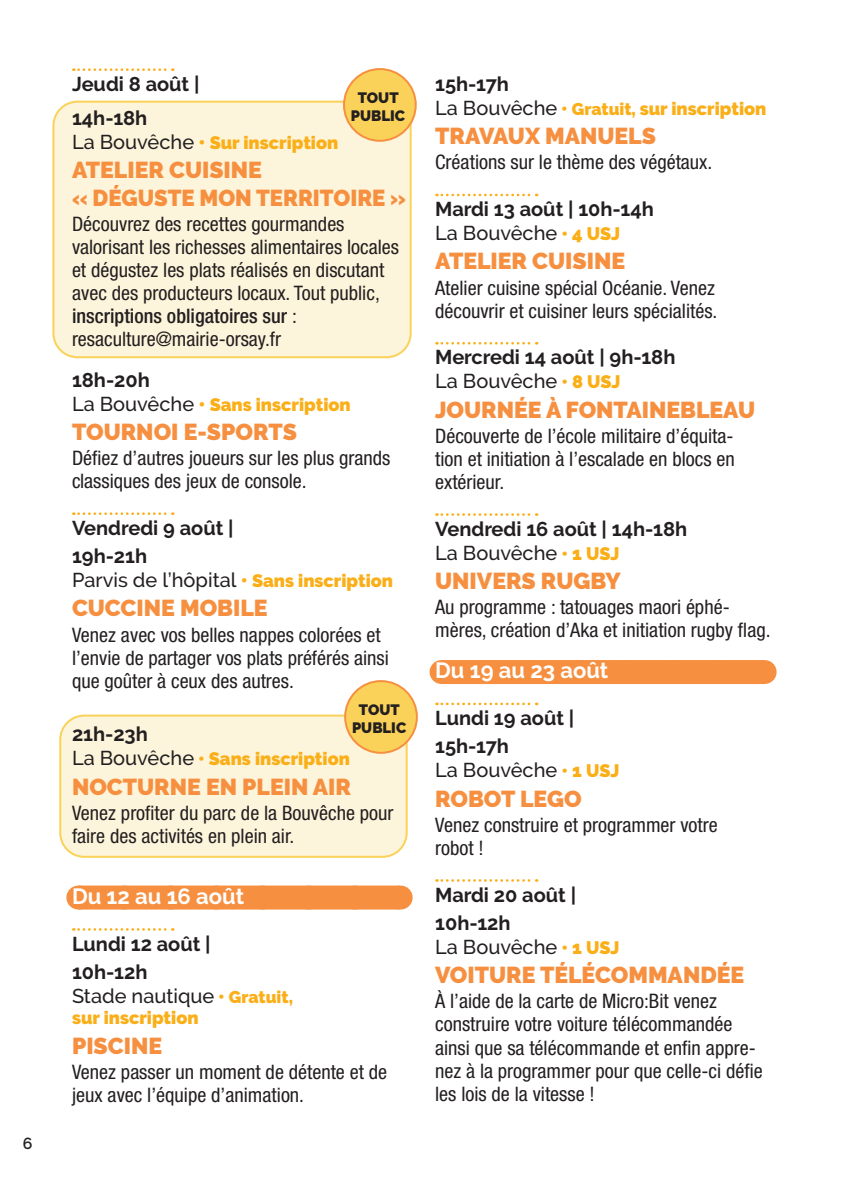
<style>
.page{position:relative;width:842px;height:1191px;background:#fff}
.page>*{position:absolute;margin:0;border:0;box-sizing:border-box;transform-origin:0 0}
.ACTIVITE_AOUT{font:900 23px/27.6px "Raleway";color:#f69040}
.semaine_aout{font:700 22px "Raleway";color:#fff}
.TEXTE{font:condensed 20px/23px "Helvetica Neue LT Std";color:#231f20}
.LIEU_OK{font:500 20px "Raleway";color:#231f20}
.DATE{font:700 20px "Raleway";color:#231f20}
.HORAIRE{font:700 20px "Raleway";color:#231f20}
.LIEU_OK-2{font:900 18px "Raleway";color:#faaf18}
.t1{font:600 16px "Raleway";color:#231f20}
.t2{font:900 15px "Raleway";color:#231f20}
.s1{font-weight:500;font-size:20px;color:#231f20}
.s2{font-size:19px}
.s3{font-weight:500}
.s4{font-weight:900;font-size:19px;color:#faaf18}
.s5{font-weight:900;font-size:18px;color:#faaf18}
.s6{font-weight:900;font-size:17px;color:#faaf18}
.s7{font-size:17px}
</style>
<div class="page">
<div style="left:60px;top:715px;width:347px;height:141px;background:#fdf5db;border-radius:24px"></div>
<div style="left:59px;top:714px;width:349px;height:143px;border:2px solid #fad259;border-radius:24px"></div>
<div style="left:53px;top:102px;width:358px;height:255px;background:#fdf5db;border-radius:24px"></div>
<div style="left:52px;top:101px;width:360px;height:257px;border:2px solid #fad259;border-radius:24px"></div>
<svg style="left:73px;top:68px;width:100px;height:3px"></svg>
<svg style="left:73px;top:512px;width:100px;height:3px"></svg>
<div style="left:78px;top:885px;width:322px;height:24px;background:#f69040"></div>
<svg style="left:124px;top:885px;width:253px;height:1px"></svg>
<svg style="left:400px;top:885px;width:1px;height:24px"></svg>
<svg style="left:73px;top:928px;width:100px;height:2px"></svg>
<svg style="left:436px;top:194px;width:101px;height:2px"></svg>
<svg style="left:436px;top:342px;width:101px;height:2px"></svg>
<svg style="left:436px;top:513px;width:101px;height:3px"></svg>
<div style="left:441px;top:660px;width:323px;height:24px;background:#f69040"></div>
<svg style="left:764px;top:660px;width:1px;height:24px"></svg>
<svg style="left:436px;top:702px;width:101px;height:3px"></svg>
<svg style="left:436px;top:879px;width:101px;height:2px"></svg>
<div style="left:345px;top:681px;width:72px;height:72px;background:#fad259;border-radius:50%"></div>
<div style="left:344px;top:680px;width:74px;height:74px;border:2px solid #f69040;border-radius:50%"></div>
<div style="left:344px;top:69px;width:72px;height:72px;background:#fad259;border-radius:50%"></div>
<div style="left:343px;top:68px;width:74px;height:74px;border:2px solid #f69040;border-radius:50%"></div>
<p class="t1" style="left:23px;top:1134px;width:11px">6</p>
<p class="DATE" style="left:72px;top:72px;width:129px">Jeudi 8 août |</p>
<p class="HORAIRE" style="left:72px;top:106px;width:77px">14h-18h</p>
<p class="LIEU_OK-2" style="left:72px;top:132px;width:268px"><span class="s1">La Bouvêche</span> <span class="s2">•</span> Sur inscription</p>
<p class="ACTIVITE_AOUT" style="left:72px;top:156px;width:336px">ATELIER CUISINE<br>« DÉGUSTE MON TERRITOIRE »</p>
<p class="TEXTE" style="left:72px;top:212px;width:329px">Découvrez des recettes gourmandes valorisant les richesses alimentaires locales et dégustez les plats réalisés en discutant avec des producteurs locaux. Tout public, <span class="s3">inscriptions obligatoires sur</span> : resaculture@mairie-orsay.fr</p>
<p class="HORAIRE" style="left:72px;top:368px;width:79px">18h-20h</p>
<p class="LIEU_OK-2" style="left:72px;top:394px;width:280px"><span class="s1">La Bouvêche</span> <span class="s2">•</span> Sans inscription</p>
<p class="ACTIVITE_AOUT" style="left:72px;top:418px;width:226px">TOURNOI E-SPORTS</p>
<p class="TEXTE" style="left:72px;top:446px;width:320px">Défiez d’autres joueurs sur les plus grands classiques des jeux de console.</p>
<p class="DATE" style="left:72px;top:516px;width:163px">Vendredi 9 août |</p>
<p class="HORAIRE" style="left:72px;top:544px;width:77px">19h-21h</p>
<p class="LIEU_OK" style="left:72px;top:568px;width:323px">Parvis de l’hôpital <span class="s4">•</span> <span class="s5">Sans inscription</span></p>
<p class="ACTIVITE_AOUT" style="left:72px;top:594px;width:197px">CUCCINE MOBILE</p>
<p class="TEXTE" style="left:72px;top:623px;width:318px">Venez avec vos belles nappes colorées et l’envie de partager vos plats préférés ainsi que goûter à ceux des autres.</p>
<p class="HORAIRE" style="left:72px;top:723px;width:77px">21h-23h</p>
<p class="LIEU_OK-2" style="left:72px;top:748px;width:279px"><span class="s1">La Bouvêche</span> • Sans inscription</p>
<p class="ACTIVITE_AOUT" style="left:72px;top:772px;width:281px">NOCTURNE EN PLEIN AIR</p>
<p class="TEXTE" style="left:72px;top:801px;width:323px">Venez profiter du parc de la Bouvêche pour faire des activités en plein air.</p>
<p class="t2" style="left:358px;top:89px;width:42px">TOUT</p>
<p class="t2" style="left:351px;top:107px;width:56px">PUBLIC</p>
<p class="t2" style="left:359px;top:701px;width:42px">TOUT</p>
<p class="t2" style="left:352px;top:719px;width:56px">PUBLIC</p>
<p class="semaine_aout" style="left:72px;top:883px;width:174px">Du 12 au 16 août</p>
<p class="DATE" style="left:72px;top:932px;width:140px">Lundi 12 août |</p>
<p class="HORAIRE" style="left:72px;top:960px;width:77px">10h-12h</p>
<p class="LIEU_OK" style="left:72px;top:984px;width:223px">Stade nautique <span class="s5">•</span> <span class="s6">Gratuit,</span></p>
<p class="LIEU_OK-2" style="left:72px;top:1007px;width:128px">sur inscription</p>
<p class="ACTIVITE_AOUT" style="left:72px;top:1032px;width:92px">PISCINE</p>
<p class="TEXTE" style="left:72px;top:1060px;width:317px">Venez passer un moment de détente et de jeux avec l’équipe d’animation.</p>
<p class="HORAIRE" style="left:435px;top:72px;width:75px">15h-17h</p>
<p class="LIEU_OK-2" style="left:435px;top:98px;width:333px"><span class="s1">La Bouvêche</span> • <span class="s7">Gratuit,</span> sur inscription</p>
<p class="ACTIVITE_AOUT" style="left:435px;top:122px;width:222px">TRAVAUX MANUELS</p>
<p class="TEXTE" style="left:435px;top:151px;width:279px">Créations sur le thème des végétaux.</p>
<p class="DATE" style="left:435px;top:198px;width:220px">Mardi 13 août | 10h-14h</p>
<p class="LIEU_OK" style="left:435px;top:221px;width:186px">La Bouvêche <span class="s5">• 4 USJ</span></p>
<p class="ACTIVITE_AOUT" style="left:435px;top:248px;width:191px">ATELIER CUISINE</p>
<p class="TEXTE" style="left:435px;top:276px;width:284px">Atelier cuisine spécial Océanie. Venez découvrir et cuisiner leurs spécialités.</p>
<p class="DATE" style="left:435px;top:346px;width:242px">Mercredi 14 août | 9h-18h</p>
<p class="LIEU_OK" style="left:435px;top:370px;width:187px">La Bouvêche <span class="s5">• 8 USJ</span></p>
<p class="ACTIVITE_AOUT" style="left:435px;top:396px;width:321px">JOURNÉE À FONTAINEBLEAU</p>
<p class="TEXTE" style="left:435px;top:424px;width:301px;text-align:justify">Découverte de l’école militaire d’équita&shy;tion et initiation à l’escalade en blocs en extérieur.</p>
<p class="DATE" style="left:435px;top:517px;width:254px">Vendredi 16 août | 14h-18h</p>
<p class="LIEU_OK" style="left:435px;top:541px;width:186px">La Bouvêche <span class="s5">• 1 USJ</span></p>
<p class="ACTIVITE_AOUT" style="left:435px;top:567px;width:187px">UNIVERS RUGBY</p>
<p class="TEXTE" style="left:435px;top:595px;width:337px">Au programme : tatouages maori éphé&shy;mères, création d’Aka et initiation rugby flag.</p>
<p class="semaine_aout" style="left:435px;top:658px;width:175px">Du 19 au 23 août</p>
<p class="DATE" style="left:435px;top:706px;width:141px">Lundi 19 août |</p>
<p class="HORAIRE" style="left:435px;top:735px;width:75px">15h-17h</p>
<p class="LIEU_OK" style="left:435px;top:758px;width:186px">La Bouvêche <span class="s5">• 1 USJ</span></p>
<p class="ACTIVITE_AOUT" style="left:435px;top:785px;width:148px">ROBOT LEGO</p>
<p class="TEXTE" style="left:435px;top:813px;width:284px">Venez construire et programmer votre robot !</p>
<p class="DATE" style="left:435px;top:883px;width:142px">Mardi 20 août |</p>
<p class="HORAIRE" style="left:435px;top:911px;width:77px">10h-12h</p>
<p class="LIEU_OK" style="left:435px;top:935px;width:186px">La Bouvêche <span class="s5">• 1 USJ</span></p>
<p class="ACTIVITE_AOUT" style="left:435px;top:961px;width:311px">VOITURE TÉLÉCOMMANDÉE</p>
<p class="TEXTE" style="left:435px;top:989px;width:329px">À l’aide de la carte de Micro:Bit venez construire votre voiture télécommandée ainsi que sa télécommande et enfin appre&shy;nez à la programmer pour que celle-ci défie les lois de la vitesse !</p>
</div>
